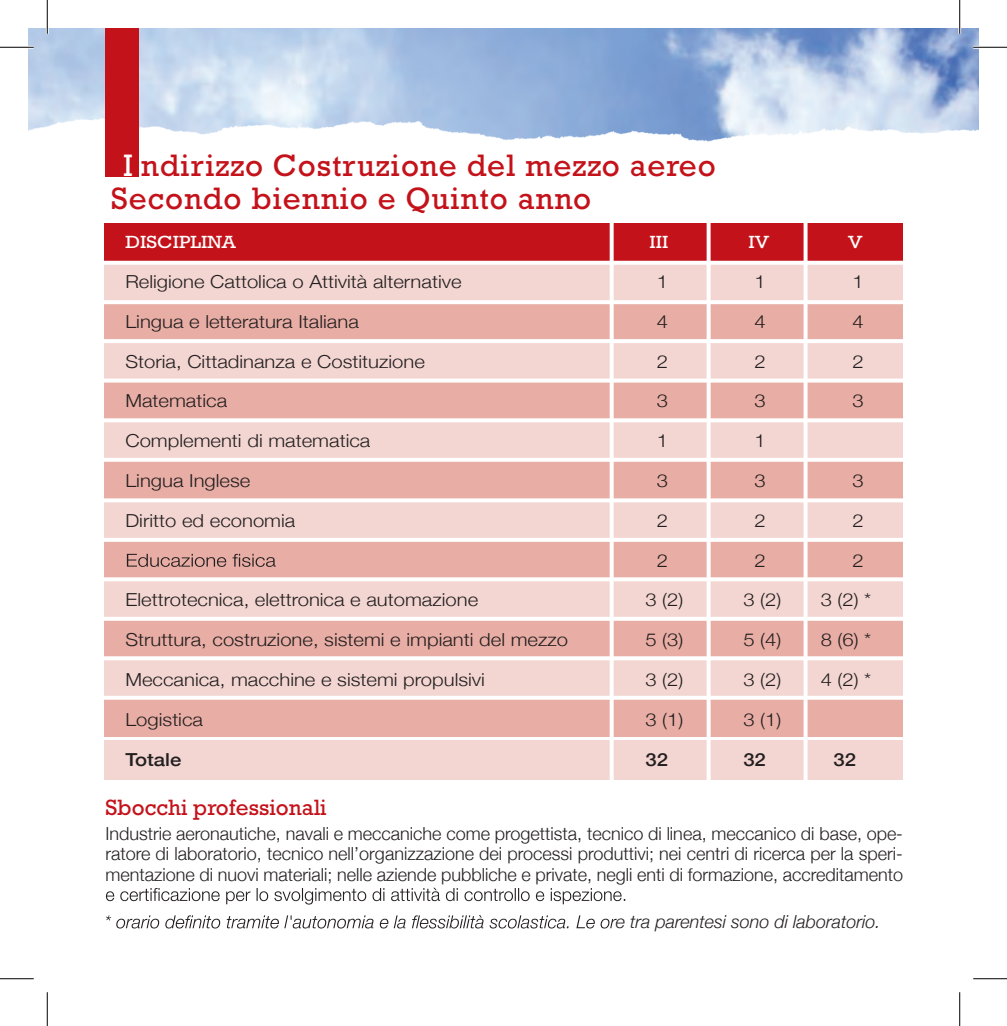
<style>
.page{position:relative;width:1007px;height:1026px;background:#fff}
.page>*{position:absolute;margin:0;border:0;box-sizing:border-box;transform-origin:0 0}
.t1{font:31.5px/33.5px "Rockwell";letter-spacing:.03em;color:#c4121a}
.t2{font:22.5px "Rockwell";color:#c4121a}
.t3{font:300 18px "Helvetica Neue";color:#231f20;scale:1.13 1}
.t4{font:300 18px/20.2px "Helvetica Neue";color:#231f20;text-align:justify}
.t5{font:italic 300 18px "Helvetica Neue";color:#231f20}
.t6{font:18px "Rockwell";color:#fff;scale:1.13 1}
.t7{font:500 18px "Helvetica Neue";color:#231f20;scale:1.13 1}
.s1{color:#fff}
</style>
<div class="page">
<img style="left:28px;top:28px;width:950px;height:81px">
<img style="left:28px;top:109px;width:950px;height:117px">
<div style="left:105px;top:223px;width:798px;height:40px;background:#c4121a"></div>
<div style="left:105px;top:263px;width:798px;height:39px;background:#f3d6d2"></div>
<div style="left:105px;top:302px;width:798px;height:40px;background:#e8ada4"></div>
<div style="left:105px;top:342px;width:798px;height:39px;background:#f3d6d2"></div>
<div style="left:105px;top:381px;width:798px;height:39px;background:#e8ada4"></div>
<div style="left:105px;top:420px;width:798px;height:40px;background:#f3d6d2"></div>
<div style="left:105px;top:460px;width:798px;height:39px;background:#e8ada4"></div>
<div style="left:105px;top:499px;width:798px;height:40px;background:#f3d6d2"></div>
<div style="left:105px;top:539px;width:798px;height:39px;background:#e8ada4"></div>
<div style="left:105px;top:578px;width:798px;height:40px;background:#f3d6d2"></div>
<div style="left:105px;top:618px;width:798px;height:39px;background:#e8ada4"></div>
<div style="left:105px;top:657px;width:798px;height:40px;background:#f3d6d2"></div>
<div style="left:105px;top:740px;width:798px;height:40px;background:#f3d6d2"></div>
<div style="left:105px;top:697px;width:798px;height:39px;background:#e8ada4"></div>
<hr style="left:94px;top:261px;width:814px;height:4px;background:#fff">
<hr style="left:94px;top:339px;width:814px;height:4px;background:#fff">
<svg style="left:104px;top:418px;width:799px;height:4px;background:#fdf8f7"></svg>
<svg style="left:104px;top:498px;width:799px;height:4px;background:#fcf6f5"></svg>
<svg style="left:104px;top:577px;width:799px;height:4px;background:#fcf7f7"></svg>
<svg style="left:104px;top:656px;width:799px;height:4px;background:#fdf9f8"></svg>
<hr style="left:94px;top:300px;width:814px;height:4px;background:#fff">
<svg style="left:104px;top:378px;width:799px;height:4px;background:#fdf9f8"></svg>
<svg style="left:104px;top:458px;width:799px;height:4px;background:#fdfafa"></svg>
<svg style="left:104px;top:538px;width:799px;height:4px;background:#fefcfb"></svg>
<svg style="left:104px;top:617px;width:799px;height:4px;background:#fdfafa"></svg>
<svg style="left:104px;top:696px;width:799px;height:4px;background:#fdf9f9"></svg>
<svg style="left:609px;top:215px;width:4px;height:565px;fill:#fff"></svg>
<svg style="left:803px;top:215px;width:4px;height:565px;background:#fcf5f4"></svg>
<svg style="left:706px;top:215px;width:4px;height:565px;fill:#fff"></svg>
<div style="left:105px;top:28px;width:33px;height:149px;background:#c4121a"></div>
<svg style="left:106px;top:887px;width:519px;height:17px"></svg>
<svg style="left:106px;top:915px;width:510px;height:13px"></svg>
<svg style="left:127px;top:554px;width:149px;height:13px"></svg>
<hr style="left:0;top:46px;width:34px;height:3px;background:#fff">
<hr style="left:973px;top:46px;width:34px;height:3px;background:#fff">
<hr style="left:46px;top:0;width:3px;height:34px;background:#fff">
<hr style="left:958px;top:0;width:3px;height:34px;background:#fff">
<hr style="left:0;top:47px;width:34px;height:1px;background:#000">
<hr style="left:973px;top:47px;width:34px;height:1px;background:#000">
<hr style="left:0;top:978px;width:34px;height:1px;background:#000">
<hr style="left:973px;top:978px;width:34px;height:1px;background:#000">
<hr style="left:47px;top:0;width:1px;height:34px;background:#000">
<hr style="left:47px;top:992px;width:1px;height:34px;background:#000">
<hr style="left:959px;top:0;width:1px;height:34px;background:#000">
<hr style="left:959px;top:992px;width:1px;height:34px;background:#000">
<h1 class="t1" style="left:111px;top:148px;width:606px;text-indent:12px"><span class="s1">I</span> ndirizzo Costruzione del mezzo aereo<br>Secondo biennio e Quinto anno</h1>
<p class="t6" style="left:125px;top:232px;width:99px">DISCIPLINA</p>
<p class="t6" style="left:649px;top:232px;width:18px">III</p>
<p class="t6" style="left:748px;top:232px;width:20px">IV</p>
<p class="t6" style="left:848px;top:232px;width:14px">V</p>
<p class="t3" style="left:125px;top:267px;width:299px">Religione Cattolica o Attività alternative</p>
<p class="t3" style="left:656px;top:267px;width:11px">1</p>
<p class="t3" style="left:754px;top:267px;width:11px">1</p>
<p class="t3" style="left:852px;top:267px;width:11px">1</p>
<p class="t3" style="left:125px;top:307px;width:208px">Lingua e letteratura Italiana</p>
<p class="t3" style="left:656px;top:307px;width:11px">4</p>
<p class="t3" style="left:754px;top:307px;width:11px">4</p>
<p class="t3" style="left:852px;top:307px;width:11px">4</p>
<p class="t3" style="left:125px;top:347px;width:266px">Storia, Cittadinanza e Costituzione</p>
<p class="t3" style="left:656px;top:347px;width:11px">2</p>
<p class="t3" style="left:754px;top:347px;width:11px">2</p>
<p class="t3" style="left:852px;top:347px;width:11px">2</p>
<p class="t3" style="left:125px;top:386px;width:92px">Matematica</p>
<p class="t3" style="left:656px;top:386px;width:11px">3</p>
<p class="t3" style="left:754px;top:386px;width:11px">3</p>
<p class="t3" style="left:852px;top:386px;width:11px">3</p>
<p class="t3" style="left:125px;top:426px;width:218px">Complementi di matematica</p>
<p class="t3" style="left:656px;top:426px;width:11px">1</p>
<p class="t3" style="left:754px;top:426px;width:11px">1</p>
<p class="t3" style="left:125px;top:466px;width:112px">Lingua Inglese</p>
<p class="t3" style="left:656px;top:466px;width:11px">3</p>
<p class="t3" style="left:754px;top:466px;width:11px">3</p>
<p class="t3" style="left:852px;top:466px;width:11px">3</p>
<p class="t3" style="left:125px;top:506px;width:152px">Diritto ed economia</p>
<p class="t3" style="left:656px;top:506px;width:11px">2</p>
<p class="t3" style="left:754px;top:506px;width:11px">2</p>
<p class="t3" style="left:852px;top:506px;width:11px">2</p>
<p class="t3" style="left:656px;top:546px;width:11px">2</p>
<p class="t3" style="left:754px;top:546px;width:11px">2</p>
<p class="t3" style="left:852px;top:546px;width:11px">2</p>
<p class="t3" style="left:125px;top:585px;width:314px">Elettrotecnica, elettronica e automazione</p>
<p class="t3" style="left:645px;top:585px;width:35px">3 (2)</p>
<p class="t3" style="left:743px;top:585px;width:35px">3 (2)</p>
<p class="t3" style="left:820px;top:585px;width:46px">3 (2) *</p>
<p class="t3" style="left:125px;top:625px;width:393px">Struttura, costruzione, sistemi e impianti del mezzo</p>
<p class="t3" style="left:645px;top:625px;width:35px">5 (3)</p>
<p class="t3" style="left:743px;top:625px;width:35px">5 (4)</p>
<p class="t3" style="left:820px;top:625px;width:46px">8 (6) *</p>
<p class="t3" style="left:125px;top:665px;width:320px">Meccanica, macchine e sistemi propulsivi</p>
<p class="t3" style="left:645px;top:665px;width:35px">3 (2)</p>
<p class="t3" style="left:743px;top:665px;width:35px">3 (2)</p>
<p class="t3" style="left:820px;top:665px;width:46px">4 (2) *</p>
<p class="t3" style="left:125px;top:705px;width:70px">Logistica</p>
<p class="t3" style="left:645px;top:705px;width:35px">3 (1)</p>
<p class="t3" style="left:743px;top:705px;width:35px">3 (1)</p>
<p class="t7" style="left:125px;top:744px;width:51px">Totale</p>
<p class="t7" style="left:645px;top:744px;width:21px">32</p>
<p class="t7" style="left:743px;top:744px;width:21px">32</p>
<p class="t7" style="left:833px;top:744px;width:21px">32</p>
<p class="t2" style="left:105px;top:794px;width:223px">Sbocchi professionali</p>
<p class="t4" style="left:105px;top:822px;width:799px">Industrie aeronautiche, navali e meccaniche come progettista, tecnico di linea, meccanico di base, ope&shy;ratore di laboratorio, tecnico nell’organizzazione dei processi produttivi; nei centri di ricerca per la speri&shy;mentazione di nuovi materiali; nelle aziende pubbliche e private, negli enti di formazione, accreditamento</p>
<p class="t5" style="left:615px;top:907px;width:266px">e tra parentesi sono di laboratorio.</p>
</div>
